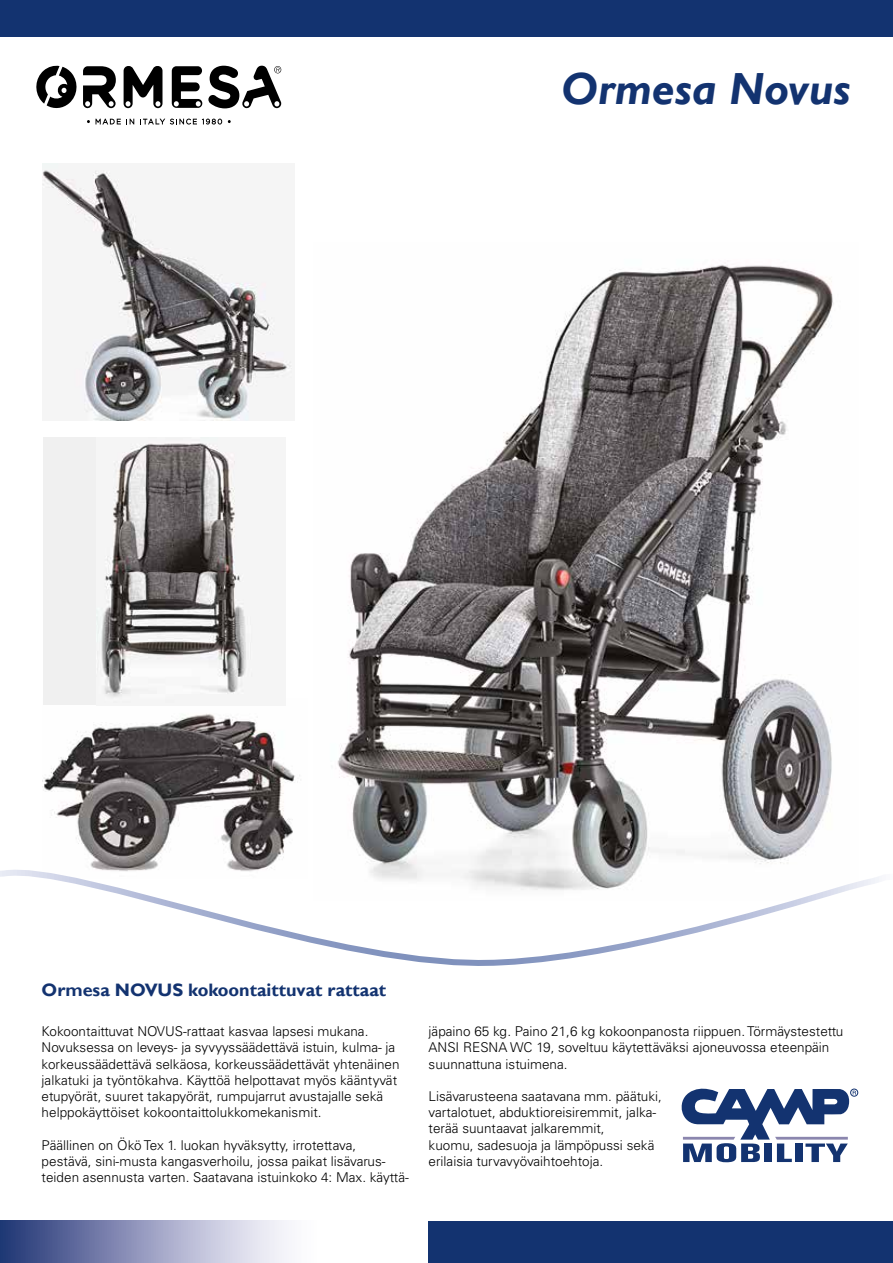
<style>
.page{position:relative;width:893px;height:1263px;background:#fff}
.page>*{position:absolute;margin:0;border:0;box-sizing:border-box;transform-origin:0 0}
.t1{font:italic 700 45px "Gill Sans";color:#133370}
.t2{font:700 18px "Gill Sans";color:#133370}
.t3{font:300 13.5px/16.2px "Univers LT Std";color:#000}
</style>
<div class="page">
<img style="left:43px;top:713px;width:257px;height:149px">
<img style="left:337px;top:263px;width:497px;height:599px">
<div style="left:43px;top:437px;width:242px;height:268px;background:#f0f0f0"></div>
<img style="left:98px;top:442px;width:148px;height:254px">
<img style="left:43px;top:164px;width:249px;height:256px">
<div style="left:429px;top:1222px;width:464px;height:41px;background:#133370"></div>
<svg style="left:0;top:1220px;width:287px;height:43px;background:#9299bd"></svg>
<svg style="left:0;top:862px;width:879px;height:104px"></svg>
<div style="left:850px;top:1089px;width:8px;height:7px;border:1px solid #133370;border-radius:50%"></div>
<svg style="left:681px;top:1088px;width:175px;height:74px"></svg>
<svg style="left:96px;top:119px;width:38px;height:5px"></svg>
<svg style="left:140px;top:119px;width:82px;height:6px"></svg>
<svg style="left:36px;top:65px;width:245px;height:44px"></svg>
<div style="left:0;top:0;width:893px;height:36px;background:#133370"></div>
<h1 class="t1" style="left:561px;top:63px;width:291px">Ormesa Novus</h1>
<h2 class="t2" style="left:42px;top:979px;width:346px">Ormesa NOVUS kokoontaittuvat rattaat</h2>
<p class="t3" style="left:42px;top:1023px;width:359px">Kokoontaittuvat NOVUS-rattaat kasvaa lapsesi mukana.<br>Novuksessa on leveys- ja syvyyssäädettävä istuin, kulma- ja korkeussäädettävä selkäosa, korkeussäädettävät yhtenäinen jalkatuki ja työntökahva. Käyttöä helpottavat myös kääntyvät etupyörät, suuret takapyörät, rumpujarrut avustajalle sekä helppokäyttöiset kokoontaittolukkomekanismit.</p>
<p class="t3" style="left:42px;top:1137px;width:369px">Päällinen on Ökö Tex 1. luokan hyväksytty, irrotettava, pestävä, sini-musta kangasverhoilu, jossa paikat lisävarus&shy;teiden asennusta varten. Saatavana istuinkoko 4: Max. käyttä-</p>
<p class="t3" style="left:429px;top:1023px;width:416px">jäpaino 65 kg. Paino 21,6 kg kokoonpanosta riippuen. Törmäystestettu<br>ANSI RESNA WC 19, soveltuu käytettäväksi ajoneuvossa eteenpäin suunnattuna istuimena.</p>
<p class="t3" style="left:429px;top:1088px;width:235px">Lisävarusteena saatavana mm. päätuki, vartalotuet, abduktioreisiremmit, jalka&shy;terää suuntaavat jalkaremmit,<br>kuomu, sadesuoja ja lämpöpussi sekä erilaisia turvavyövaihtoehtoja.</p>
</div>
